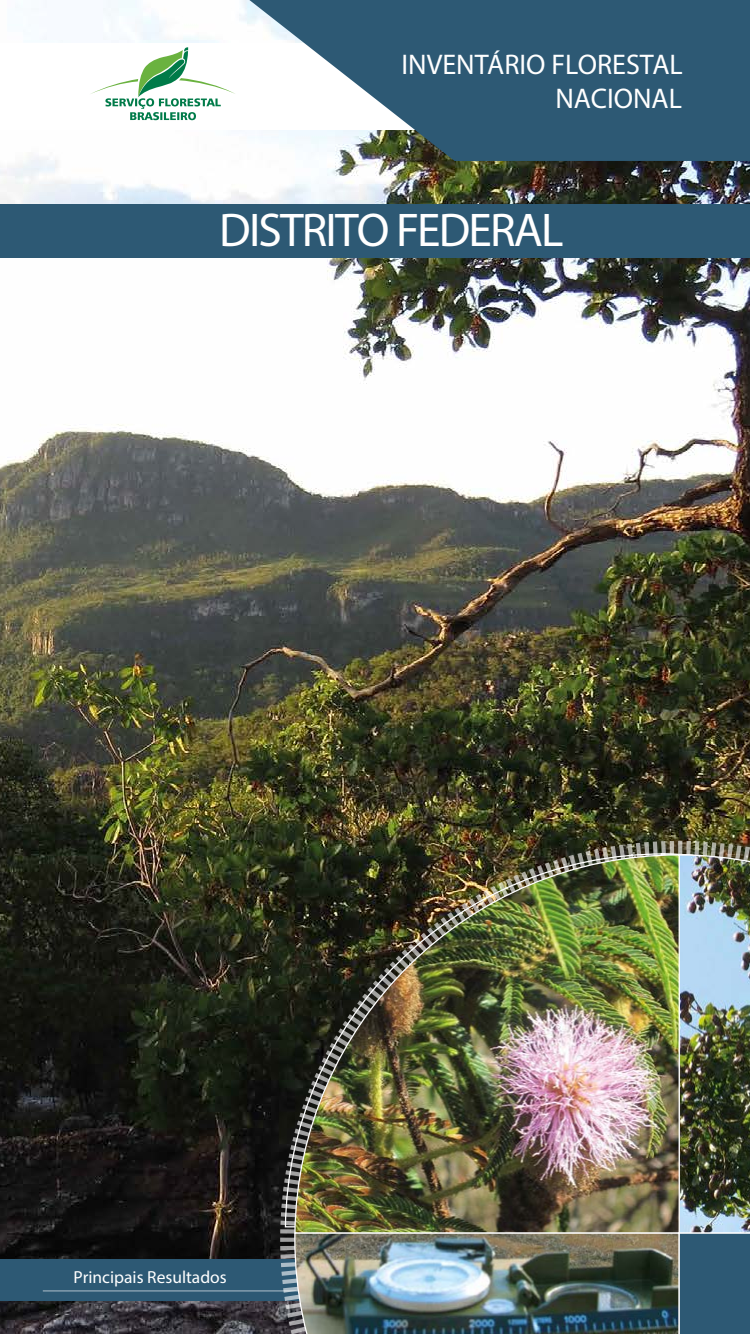
<style>
.page{position:relative;width:750px;height:1334px;background:#fff}
.page>*{position:absolute;margin:0;border:0;box-sizing:border-box;transform-origin:0 0}
.t1{font:300 47.5px "Verb";letter-spacing:-.04em;color:#fff}
.t2{font:300 28.5px/33.7px "Verb";color:#fff;text-align:right}
.t3{font:300 17.5px "Verb";color:#fff}
</style>
<div class="page">
<img style="left:0;top:0;width:750px;height:1334px">
<div style="left:0;top:43px;width:570px;height:86px;background:#fff"></div>
<div style="left:0;top:204px;width:750px;height:53px;background:#2d5974"></div>
<svg style="left:249px;top:0;width:501px;height:161px;fill:#2d5974"></svg>
<svg style="left:91px;top:47px;width:144px;height:73px"></svg>
<div style="left:0;top:1259px;width:744px;height:41px;background:#2d5974"></div>
<img style="left:280px;top:841px;width:470px;height:12px">
<img style="left:43px;top:853px;width:707px;height:481px">
<p class="t2" style="left:402px;top:47px;width:283px">INVENTÁRIO FLORESTAL<br>NACIONAL</p>
<h1 class="t1" style="left:219px;top:200px;width:346px">DISTRITO FEDERAL</h1>
<p class="t3" style="left:73px;top:1267px;width:155px">Principais Resultados</p>
</div>
